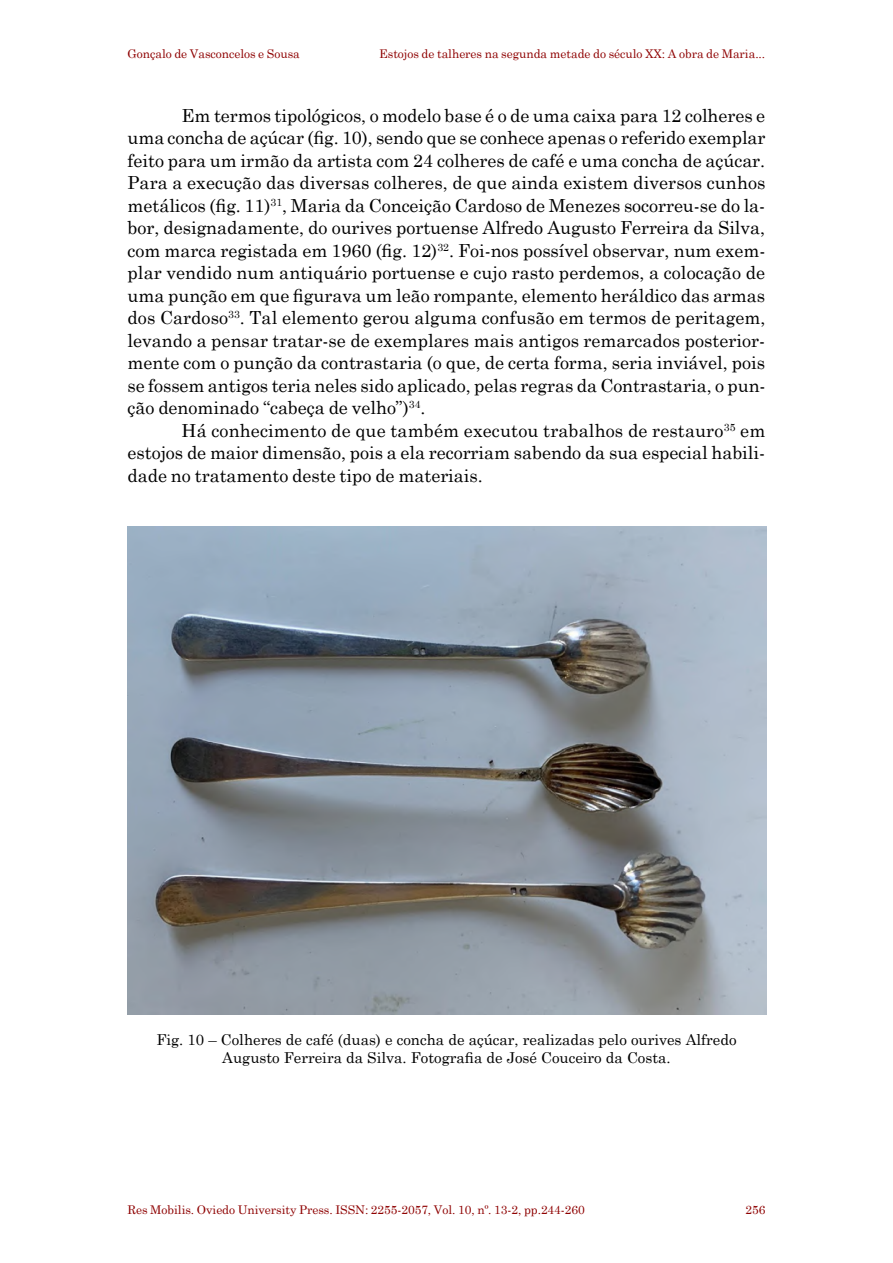
<style>
.page{position:relative;width:893px;height:1263px;background:#fff}
.page>*{position:absolute;margin:0;border:0;box-sizing:border-box;transform-origin:0 0}
.t1{font:18px/22.5px "Century Schoolbook";letter-spacing:-.005em;color:#000;text-align:justify}
.t2{font:15px/18px "Century Schoolbook";color:#000;text-align:center}
.t3{font:12px "Century Schoolbook";letter-spacing:-.005em;color:#8e0000}
</style>
<div class="page">
<img style="left:128px;top:526px;width:638px;height:489px">
<p class="t3" style="left:128px;top:46px;width:174px">Gonçalo de Vasconcelos e Sousa</p>
<p class="t3" style="left:379px;top:46px;width:388px">Estojos de talheres na segunda metade do século XX: A obra de Maria...</p>
<p class="t1" style="left:128px;top:103px;width:640px;text-indent:54px">Em termos tipológicos, o modelo base é o de uma caixa para 12 colheres e uma concha de açúcar (fig. 10), sendo que se conhece apenas o referido exemplar feito para um irmão da artista com 24 colheres de café e uma concha de açúcar.<br>Para a execução das diversas colheres, de que ainda existem diversos cunhos metálicos (fig. 11)<sup>31</sup>, Maria da Conceição Cardoso de Menezes socorreu-se do la&shy;bor, designadamente, do ourives portuense Alfredo Augusto Ferreira da Silva, com marca registada em 1960 (fig. 12)<sup>32</sup>. Foi-nos possível observar, num exem&shy;plar vendido num antiquário portuense e cujo rasto perdemos, a colocação de uma punção em que figurava um leão rompante, elemento heráldico das armas dos Cardoso<sup>33</sup>. Tal elemento gerou alguma confusão em termos de peritagem, levando a pensar tratar-se de exemplares mais antigos remarcados posterior&shy;mente com o punção da contrastaria (o que, de certa forma, seria inviável, pois se fossem antigos teria neles sido aplicado, pelas regras da Contrastaria, o pun&shy;ção denominado “cabeça de velho”)<sup>34</sup>.</p>
<p class="t1" style="left:128px;top:418px;width:639px;text-indent:54px">Há conhecimento de que também executou trabalhos de restauro<sup>35</sup> em estojos de maior dimensão, pois a ela recorriam sabendo da sua especial habili&shy;dade no tratamento deste tipo de materiais.</p>
<p class="t2" style="left:156px;top:1030px;width:582px">Fig. 10 – Colheres de café (duas) e concha de açúcar, realizadas pelo ourives Alfredo<br>Augusto Ferreira da Silva. Fotografia de José Couceiro da Costa.</p>
<p class="t3" style="left:128px;top:1202px;width:459px">Res Mobilis. Oviedo University Press. ISSN: 2255-2057, Vol. 10, nº. 13-2, pp.244-260</p>
<p class="t3" style="left:745px;top:1202px;width:21px">256</p>
</div>
